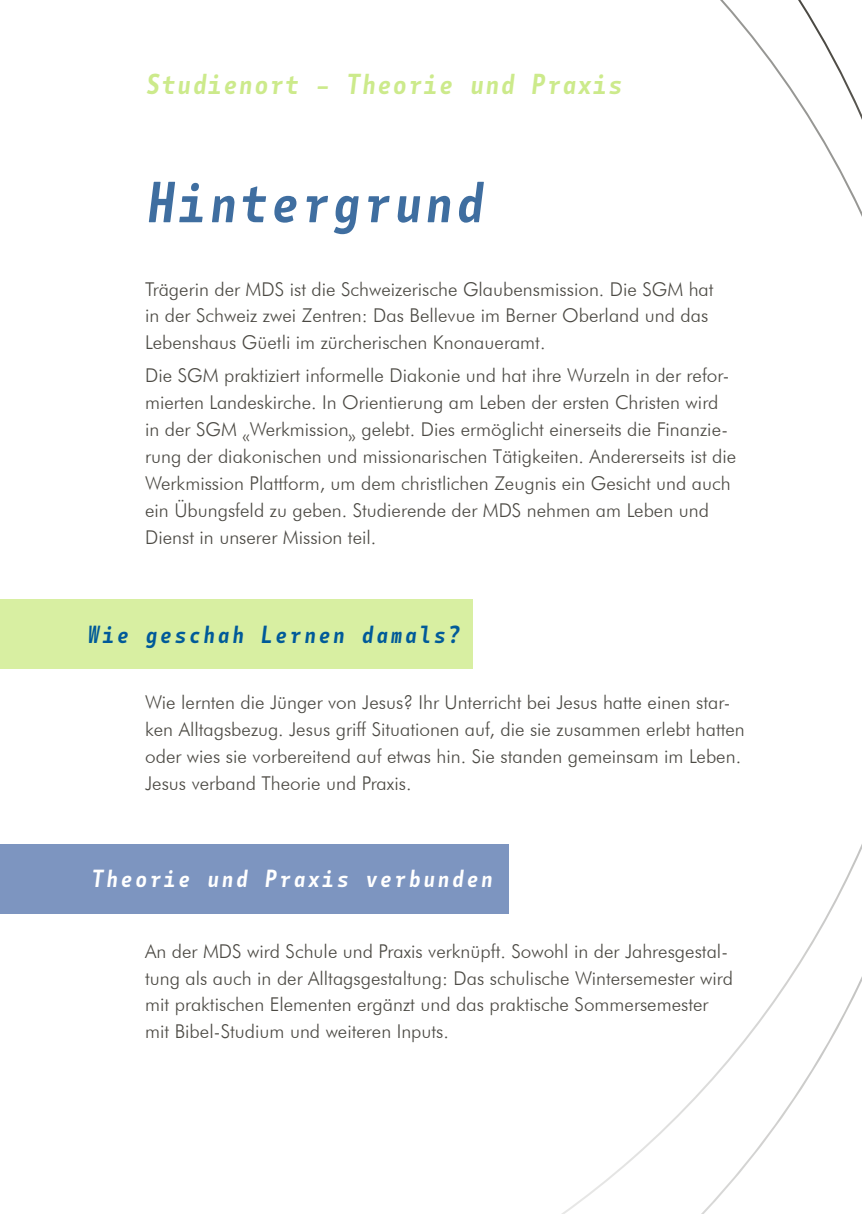
<style>
.page{position:relative;width:862px;height:1214px;background:#fff}
.page>*{position:absolute;margin:0;border:0;box-sizing:border-box;transform-origin:0 0}
.t1{font:italic 600 56px "Botanika Mono";letter-spacing:-.05em;color:#3f6ea0}
.t2{font:italic 600 28px "Botanika Mono";letter-spacing:-.05em;color:#ccea8b}
.t3{font:italic 600 24px "Botanika Mono";color:#fff}
.t4{font:italic 600 24px "Botanika Mono";color:#005a99}
.t5{font:300 19px/27px "Futura BT";color:#4b4943}
</style>
<div class="page">
<svg style="left:701px;top:0;width:161px;height:1213px"></svg>
<div style="left:0;top:599px;width:472px;height:70px;background:#d8efa2"></div>
<div style="left:0;top:843px;width:508px;height:70px;background:#7d95c0"></div>
<h2 class="t2" style="left:145px;top:67px;width:480px">Studienort – Theorie und Praxis</h2>
<h1 class="t1" style="left:145px;top:168px;width:343px">Hintergrund</h1>
<p class="t5" style="left:145px;top:275px;width:570px">Trägerin der MDS ist die Schweizerische Glaubensmission. Die SGM hat in der Schweiz zwei Zentren: Das Bellevue im Berner Oberland und das<br>Lebenshaus Güetli im zürcherischen Knonaueramt.</p>
<p class="t5" style="left:145px;top:361px;width:593px">Die SGM praktiziert informelle Diakonie und hat ihre Wurzeln in der refor&shy;mierten Landeskirche. In Orientierung am Leben der ersten Christen wird in der SGM «Werkmission» gelebt. Dies ermöglicht einerseits die Finanzie&shy;rung der diakonischen und missionarischen Tätigkeiten. Andererseits ist die Werkmission Plattform, um dem christlichen Zeugnis ein Gesicht und auch ein Übungsfeld zu geben. Studierende der MDS nehmen am Leben und Dienst in unserer Mission teil.</p>
<p class="t4" style="left:87px;top:619px;width:376px">Wie geschah Lernen damals?</p>
<p class="t5" style="left:145px;top:689px;width:601px">Wie lernten die Jünger von Jesus? Ihr Unterricht bei Jesus hatte einen star&shy;ken Alltagsbezug. Jesus griff Situationen auf, die sie zusammen erlebt hatten oder wies sie vorbereitend auf etwas hin. Sie standen gemeinsam im Leben.<br>Jesus verband Theorie und Praxis.</p>
<p class="t3" style="left:91px;top:863px;width:405px">Theorie und Praxis verbunden</p>
<p class="t5" style="left:145px;top:937px;width:589px">An der MDS wird Schule und Praxis verknüpft. Sowohl in der Jahresgestal&shy;tung als auch in der Alltagsgestaltung: Das schulische Wintersemester wird mit praktischen Elementen ergänzt und das praktische Sommersemester mit Bibel-Studium und weiteren Inputs.</p>
</div>
